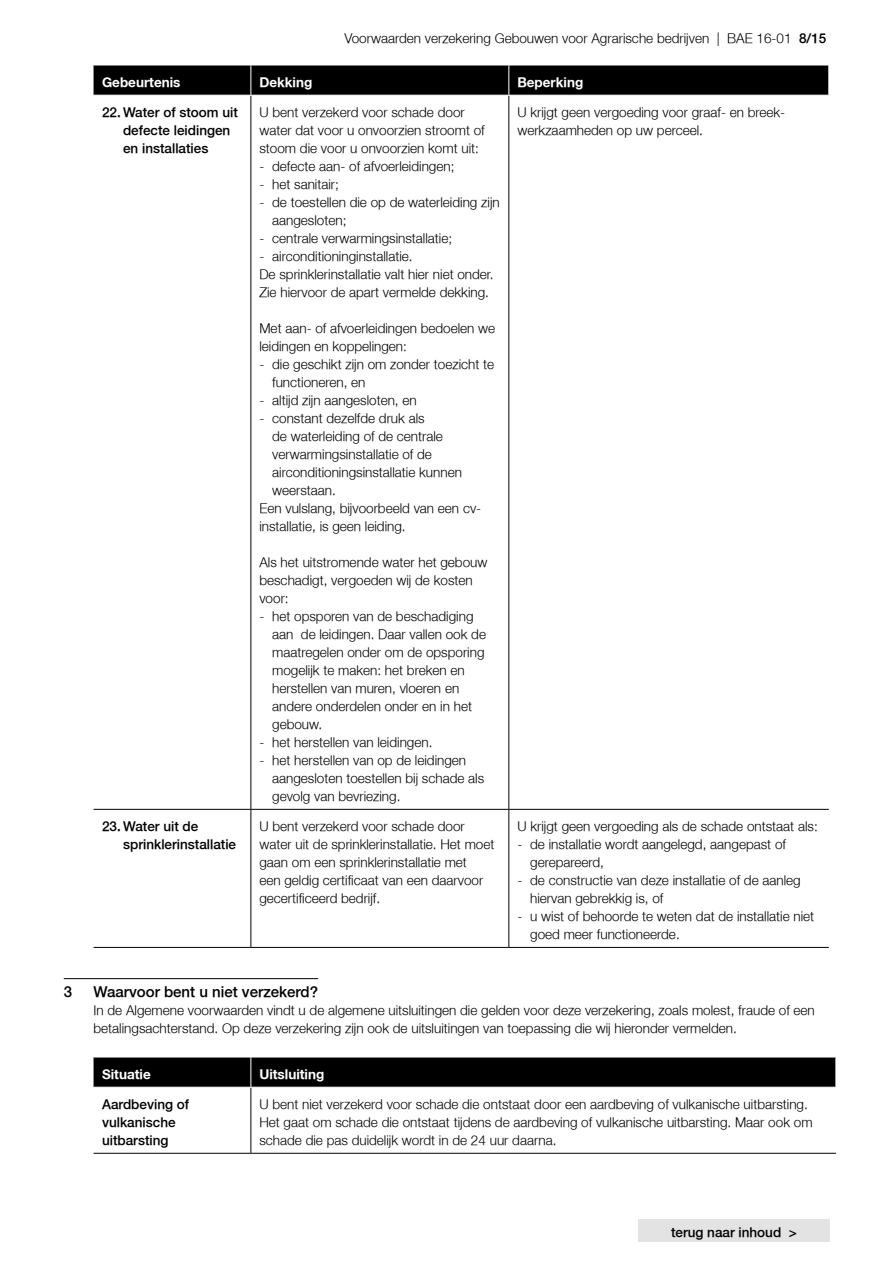
<style>
.page{position:relative;width:893px;height:1263px;background:#fff}
.page>*{position:absolute;margin:0;border:0;box-sizing:border-box;transform-origin:0 0}
.t1{font:300 15px "Fortis Helvetica";color:#000}
.t2{font:300 13.5px/18px "Fortis Helvetica";color:#000}
.t3{font:300 13.5px/18px "Fortis Helvetica";color:#000}
.t4{font:700 13.5px "Fortis Helvetica";color:#fff}
.s1{font-style:inherit}
</style>
<div class="page">
<div style="left:638px;top:1219px;width:192px;height:23px;background:#e3e3e3"></div>
<hr style="left:64px;top:978px;width:254px;height:1px;background:#000">
<div style="left:94px;top:66px;width:734px;height:29px;background:#000"></div>
<hr style="left:250px;top:96px;width:1px;height:713px;background:#000">
<hr style="left:250px;top:810px;width:1px;height:137px;background:#000">
<hr style="left:508px;top:96px;width:1px;height:713px;background:#000">
<hr style="left:508px;top:810px;width:1px;height:137px;background:#000">
<hr style="left:94px;top:809px;width:157px;height:1px;background:#000">
<hr style="left:94px;top:947px;width:157px;height:1px;background:#000">
<hr style="left:251px;top:809px;width:258px;height:1px;background:#000">
<hr style="left:509px;top:809px;width:320px;height:1px;background:#000">
<hr style="left:251px;top:947px;width:258px;height:1px;background:#000">
<hr style="left:509px;top:947px;width:320px;height:1px;background:#000">
<hr style="left:250px;top:65px;width:1px;height:30px;background:#fff">
<hr style="left:508px;top:65px;width:1px;height:30px;background:#fff">
<div style="left:94px;top:1058px;width:741px;height:29px;background:#000"></div>
<hr style="left:250px;top:1087px;width:1px;height:66px;background:#000">
<hr style="left:94px;top:1153px;width:157px;height:1px;background:#000">
<hr style="left:251px;top:1153px;width:585px;height:1px;background:#000">
<hr style="left:250px;top:1057px;width:1px;height:30px;background:#fff">
<hr style="left:94px;top:1087px;width:157px;height:1px;background:#fff">
<p class="t2" style="left:345px;top:29px;width:483px">Voorwaarden verzekering Gebouwen voor Agrarische bedrijven | BAE 16-01 <span class="s1">8/15</span></p>
<p class="t4" style="left:102px;top:74px;width:80px">Gebeurtenis</p>
<p class="t4" style="left:259px;top:74px;width:54px">Dekking</p>
<p class="t4" style="left:517px;top:74px;width:67px">Beperking</p>
<p class="t3" style="left:123px;top:103px;width:116px;text-indent:-21px">22. Water of stoom uit defecte leidingen en installaties</p>
<p class="t2" style="left:259px;top:103px;width:227px">U bent verzekerd voor schade door water dat voor u onvoorzien stroomt of stoom die voor u onvoorzien komt uit:</p>
<p class="t2" style="left:259px;top:157px;width:197px">- defecte aan- of afvoerleidingen;</p>
<p class="t2" style="left:259px;top:175px;width:81px">- het sanitair;</p>
<p class="t2" style="left:272px;top:193px;width:229px;text-indent:-13px">- de toestellen die op de waterleiding zijn aangesloten;</p>
<p class="t2" style="left:259px;top:229px;width:194px">- centrale verwarmingsinstallatie;</p>
<p class="t2" style="left:259px;top:247px;width:236px">- airconditioninginstallatie.<br>De sprinklerinstallatie valt hier niet onder.<br>Zie hiervoor de apart vermelde dekking.</p>
<p class="t2" style="left:259px;top:319px;width:237px">Met aan- of afvoerleidingen bedoelen we leidingen en koppelingen:</p>
<p class="t2" style="left:272px;top:355px;width:224px;text-indent:-13px">- die geschikt zijn om zonder toezicht te functioneren, en</p>
<p class="t2" style="left:259px;top:391px;width:159px">- altijd zijn aangesloten, en</p>
<p class="t2" style="left:259px;top:409px;width:167px">- constant dezelfde druk als</p>
<p class="t2" style="left:272px;top:427px;width:172px">de waterleiding of de centrale</p>
<p class="t2" style="left:272px;top:445px;width:161px">verwarmingsinstallatie of de</p>
<p class="t2" style="left:272px;top:463px;width:191px">airconditioningsinstallatie kunnen</p>
<p class="t2" style="left:272px;top:481px;width:65px">weerstaan.</p>
<p class="t2" style="left:259px;top:499px;width:223px">Een vulslang, bijvoorbeeld van een cv-</p>
<p class="t2" style="left:259px;top:517px;width:148px">installatie, is geen leiding.</p>
<p class="t2" style="left:259px;top:553px;width:230px">Als het uitstromende water het gebouw beschadigt, vergoeden wij de kosten voor:</p>
<p class="t2" style="left:272px;top:607px;width:215px;text-indent:-13px">- het opsporen van de beschadiging aan de leidingen. Daar vallen ook de maatregelen onder om de opsporing mogelijk te maken: het breken en herstellen van muren, vloeren en andere onderdelen onder en in het gebouw.</p>
<p class="t2" style="left:259px;top:733px;width:175px">- het herstellen van leidingen.</p>
<p class="t2" style="left:272px;top:751px;width:214px;text-indent:-13px">- het herstellen van op de leidingen aangesloten toestellen bij schade als gevolg van bevriezing.</p>
<p class="t2" style="left:517px;top:103px;width:269px">U krijgt geen vergoeding voor graaf- en breek&shy;werkzaamheden op uw perceel.</p>
<p class="t3" style="left:123px;top:817px;width:115px;text-indent:-21px">23. Water uit de sprinklerinstallatie</p>
<p class="t2" style="left:259px;top:817px;width:237px">U bent verzekerd voor schade door water uit de sprinklerinstallatie. Het moet gaan om een sprinklerinstallatie met<br>een geldig certificaat van een daarvoor gecertificeerd bedrijf.</p>
<p class="t2" style="left:517px;top:817px;width:302px">U krijgt geen vergoeding als de schade ontstaat als:</p>
<p class="t2" style="left:530px;top:835px;width:257px;text-indent:-13px">- de installatie wordt aangelegd, aangepast of gerepareerd,</p>
<p class="t2" style="left:530px;top:871px;width:272px;text-indent:-13px">- de constructie van deze installatie of de aanleg hiervan gebrekkig is, of</p>
<p class="t2" style="left:530px;top:907px;width:286px;text-indent:-13px">- u wist of behoorde te weten dat de installatie niet goed meer functioneerde.</p>
<p class="t1" style="left:64px;top:982px;width:10px">3</p>
<p class="t1" style="left:94px;top:982px;width:226px">Waarvoor bent u niet verzekerd?</p>
<p class="t2" style="left:94px;top:1001px;width:723px">In de Algemene voorwaarden vindt u de algemene uitsluitingen die gelden voor deze verzekering, zoals molest, fraude of een betalingsachterstand. Op deze verzekering zijn ook de uitsluitingen van toepassing die wij hieronder vermelden.</p>
<p class="t4" style="left:102px;top:1065px;width:50px">Situatie</p>
<p class="t4" style="left:259px;top:1065px;width:66px">Uitsluiting</p>
<p class="t3" style="left:102px;top:1095px;width:89px">Aardbeving of vulkanische uitbarsting</p>
<p class="t2" style="left:259px;top:1095px;width:555px">U bent niet verzekerd voor schade die ontstaat door een aardbeving of vulkanische uitbarsting.<br>Het gaat om schade die ontstaat tijdens de aardbeving of vulkanische uitbarsting. Maar ook om schade die pas duidelijk wordt in de 24 uur daarna.</p>
<p class="t3" style="left:671px;top:1224px;width:127px">terug naar inhoud &gt;</p>
</div>
